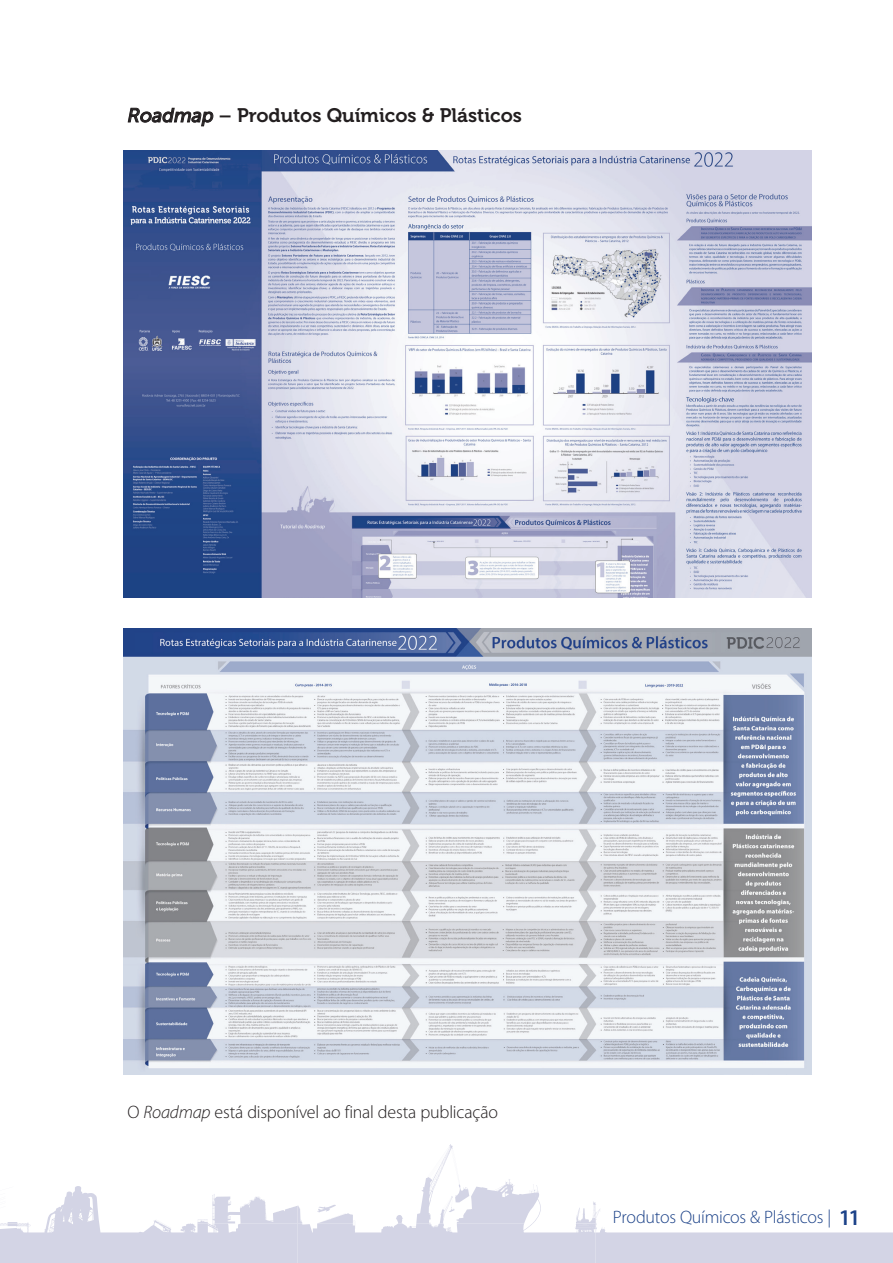
<style>
.page{position:relative;width:893px;height:1263px;background:#fff}
.page>*{position:absolute;margin:0;border:0;box-sizing:border-box;transform-origin:0 0}
.t1{font:19.5px "Museo 700";color:#231f20}
.t2{font:300 18px "Myriad Pro";letter-spacing:-.01em;color:#231f20}
.t3{font:300 18px "Myriad Pro";letter-spacing:-.015em;color:#1d4389}
.s1{font-family:"Museo Sans 500";font-style:italic}
.s2{font-style:italic}
.s3{font-weight:600;font-size:22.5px}
</style>
<div class="page">
<svg style="left:447px;top:1144px;width:446px;height:119px"></svg>
<svg style="left:0;top:1153px;width:600px;height:110px"></svg>
<svg style="left:128px;top:108px;width:85px;height:18px"></svg>
<img style="left:124px;top:151px;width:688px;height:446px">
<img style="left:124px;top:628px;width:688px;height:447px">
<p class="t1" style="left:128px;top:104px;width:396px"><span class="s1">Roadmap</span> – Produtos Químicos &amp; Plásticos</p>
<p class="t2" style="left:128px;top:1101px;width:372px">O <span class="s2">Roadmap</span> está disponível ao final desta publicação</p>
<p class="t3" style="left:613px;top:1206px;width:249px">Produtos Químicos &amp; Plásticos | <span class="s3">11</span></p>
</div>
